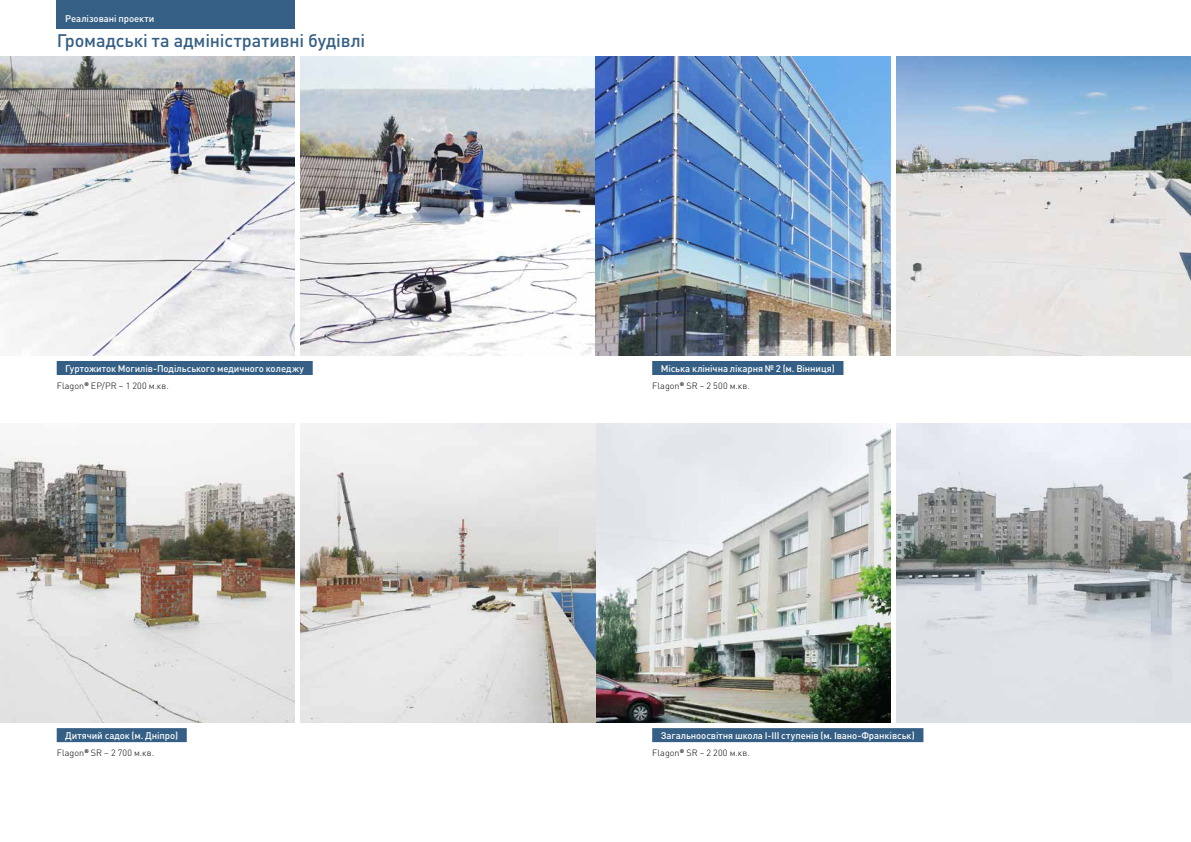
<style>
.page{position:relative;width:1191px;height:842px;background:#fff}
.page>*{position:absolute;margin:0;border:0;box-sizing:border-box;transform-origin:0 0}
.t1{font:500 18px "DIN Pro";letter-spacing:-.005em;color:#355f84}
.t2{font:500 9.6px "DIN Pro";letter-spacing:-.01em;color:#fff}
.t3{font:300 9px "DIN Pro";letter-spacing:.015em;color:#000}
</style>
<div class="page">
<img style="left:0;top:424px;width:295px;height:299px">
<img style="left:300px;top:57px;width:295px;height:299px">
<img style="left:595px;top:424px;width:295px;height:299px">
<svg style="left:300px;top:424px;width:295px;height:299px;background:#d7d5d2"></svg>
<img style="left:896px;top:424px;width:295px;height:299px">
<img style="left:0;top:57px;width:295px;height:299px">
<img style="left:595px;top:57px;width:295px;height:299px">
<img style="left:896px;top:57px;width:295px;height:299px">
<div style="left:57px;top:728px;width:130px;height:14px;background:#355f84"></div>
<div style="left:652px;top:728px;width:271px;height:14px;background:#355f84"></div>
<div style="left:57px;top:361px;width:256px;height:14px;background:#355f84"></div>
<div style="left:652px;top:361px;width:191px;height:14px;background:#355f84"></div>
<div style="left:57px;top:0;width:238px;height:28px;background:#355f84"></div>
<p class="t2" style="left:65px;top:12px;width:91px">Реалізовані проекти</p>
<h1 class="t1" style="left:57px;top:28px;width:310px">Громадські та адміністративні будівлі</h1>
<p class="t2" style="left:65px;top:362px;width:240px">Гуртожиток Могилів-Подільського медичного коледжу</p>
<p class="t3" style="left:57px;top:380px;width:114px">Flagon<sup>®</sup> EP/PR – 1 200 м.кв.</p>
<p class="t2" style="left:65px;top:729px;width:114px">Дитячий садок (м. Дніпро)</p>
<p class="t3" style="left:57px;top:747px;width:99px">Flagon<sup>®</sup> SR – 2 700 м.кв.</p>
<p class="t2" style="left:660px;top:362px;width:175px">Міська клінічна лікарня № 2 (м. Вінниця)</p>
<p class="t3" style="left:652px;top:380px;width:99px">Flagon<sup>®</sup> SR – 2 500 м.кв.</p>
<p class="t2" style="left:660px;top:729px;width:255px">Загальноосвітня школа І-ІІІ ступенів (м. Івано-Франківськ)</p>
<p class="t3" style="left:652px;top:747px;width:99px">Flagon<sup>®</sup> SR – 2 200 м.кв.</p>
</div>
